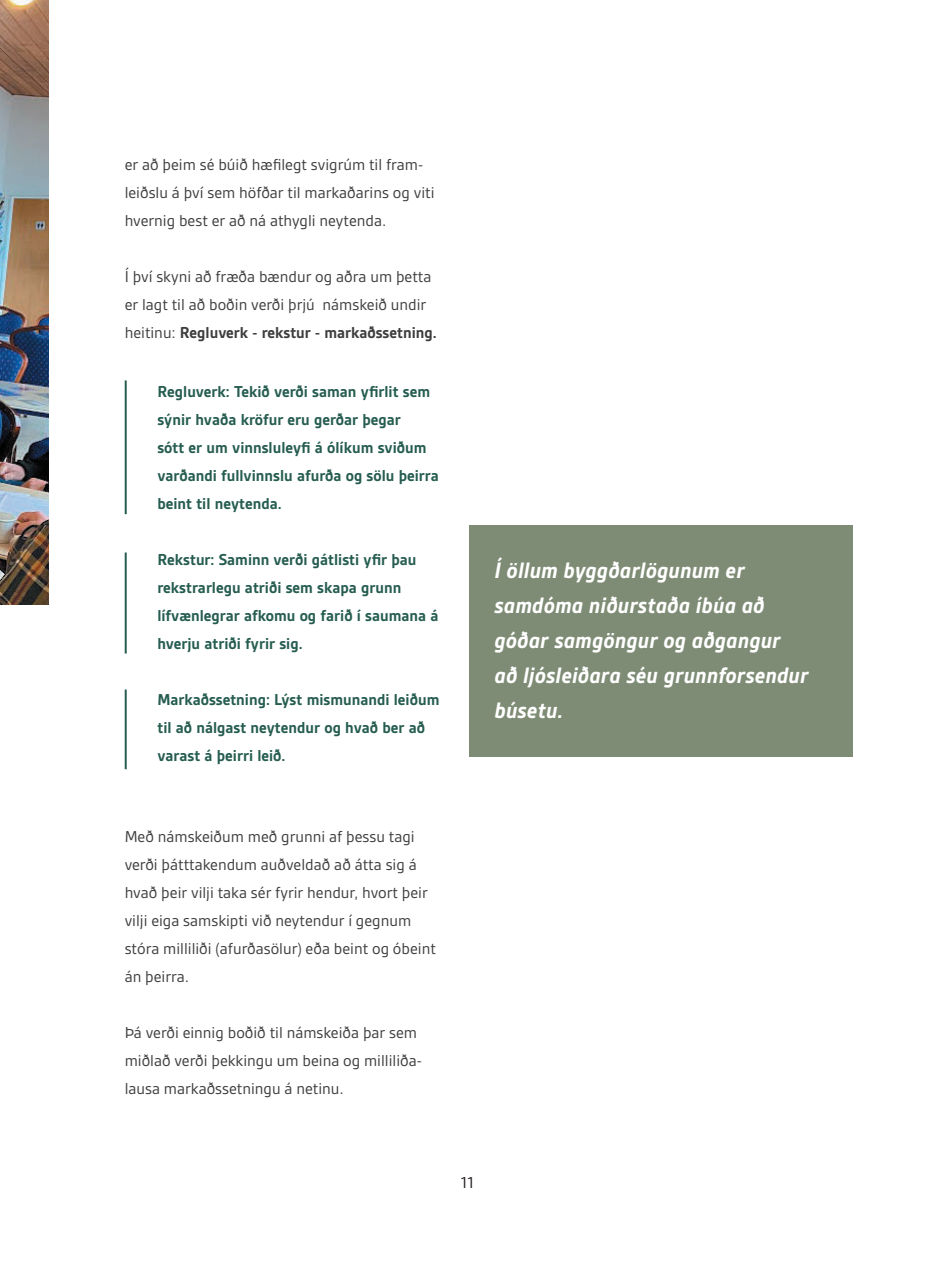
<style>
.page{position:relative;width:938px;height:1287px;background:#fff}
.page>*{position:absolute;margin:0;border:0;box-sizing:border-box;transform-origin:0 0}
.t1{font:italic 700 24px/35px "Gesta";color:#fff}
.t2{font:17px/28px "Gesta";color:#3e3e3f}
.t3{font:700 17px/28px "Gesta";color:#265d50}
.t4{font:17px "Gesta";color:#231f20}
.s1{font-weight:700}
</style>
<div class="page">
<div style="left:469px;top:525px;width:384px;height:231px;background:#7e8c75"></div>
<hr style="left:125px;top:380px;width:2px;height:134px;background:#265d50">
<hr style="left:125px;top:552px;width:2px;height:101px;background:#265d50">
<hr style="left:125px;top:689px;width:2px;height:80px;background:#265d50">
<img style="left:0;top:0;width:48px;height:604px">
<p class="t2" style="left:125px;top:150px;width:311px">er að þeim sé búið hæfilegt svigrúm til fram&shy;leiðslu á því sem höfðar til markaðarins og viti hvernig best er að ná athygli neytenda.</p>
<p class="t2" style="left:125px;top:262px;width:313px">Í því skyni að fræða bændur og aðra um þetta er lagt til að boðin verði þrjú námskeið undir heitinu: <span class="s1">Regluverk - rekstur - markaðssetning.</span></p>
<p class="t3" style="left:157px;top:378px;width:283px">Regluverk: Tekið verði saman yfirlit sem sýnir hvaða kröfur eru gerðar þegar<br>sótt er um vinnsluleyfi á ólíkum sviðum varðandi fullvinnslu afurða og sölu þeirra beint til neytenda.</p>
<p class="t3" style="left:157px;top:546px;width:283px">Rekstur: Saminn verði gátlisti yfir þau rekstrarlegu atriði sem skapa grunn lífvænlegrar afkomu og farið í saumana á hverju atriði fyrir sig.</p>
<p class="t3" style="left:157px;top:686px;width:284px">Markaðssetning: Lýst mismunandi leiðum til að nálgast neytendur og hvað ber að varast á þeirri leið.</p>
<p class="t2" style="left:125px;top:822px;width:313px">Með námskeiðum með grunni af þessu tagi verði þátttakendum auðveldað að átta sig á hvað þeir vilji taka sér fyrir hendur, hvort þeir vilji eiga samskipti við neytendur í gegnum stóra milliliði (afurðasölur) eða beint og óbeint án þeirra.</p>
<p class="t2" style="left:125px;top:1018px;width:299px">Þá verði einnig boðið til námskeiða þar sem miðlað verði þekkingu um beina og milliliða&shy;lausa markaðssetningu á netinu.</p>
<h1 class="t1" style="left:494px;top:553px;width:316px">Í öllum byggðarlögunum er samdóma niðurstaða íbúa að góðar samgöngur og aðgangur að ljósleiðara séu grunnforsendur búsetu.</h1>
<p class="t4" style="left:461px;top:1173px;width:15px">11</p>
</div>
